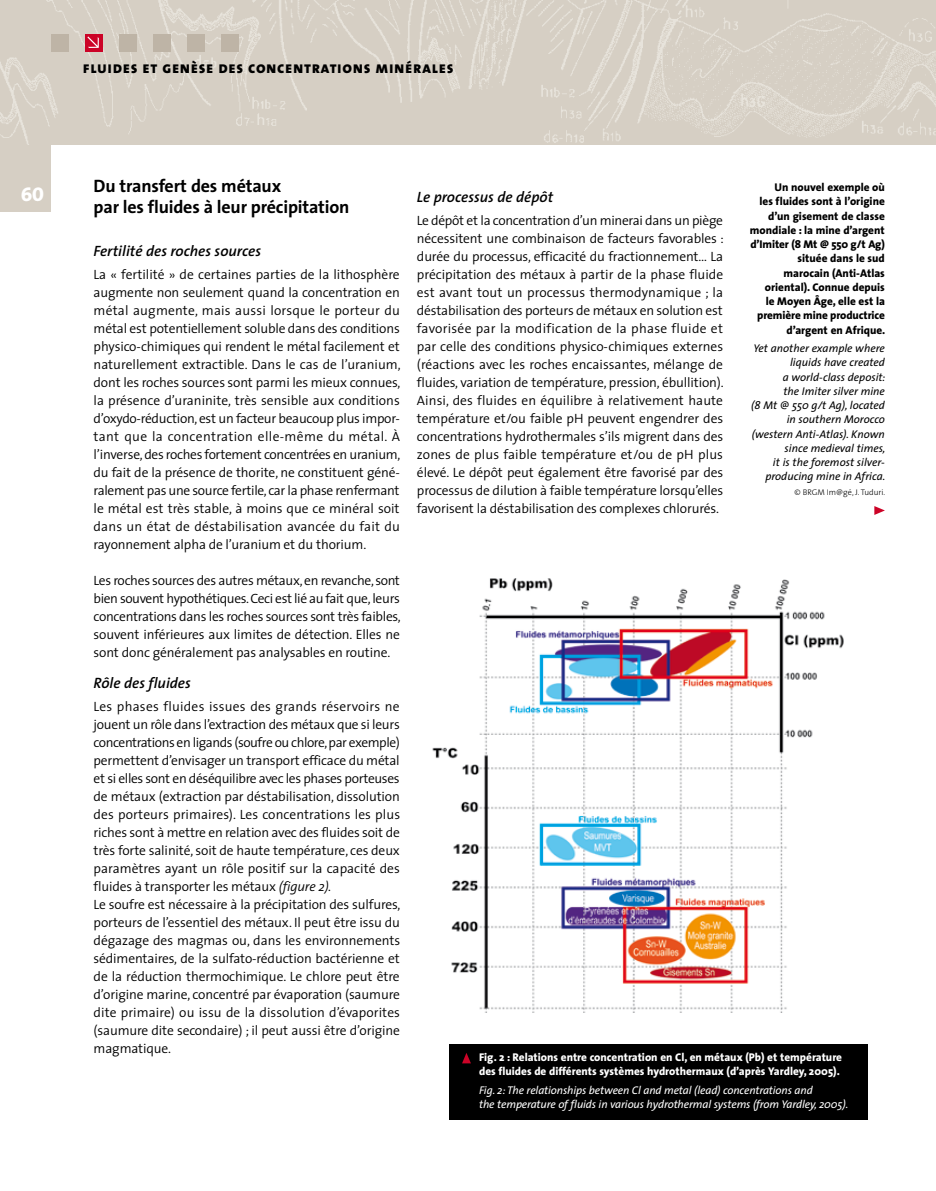
<style>
.page{position:relative;width:936px;height:1191px;background:#fff}
.page>*{position:absolute;margin:0;border:0;box-sizing:border-box;transform-origin:0 0}
.t1{font:19.95px "The Sans Extra Bold Caps";color:#fff}
.t2{font:700 18px/21.6px "The Sans";letter-spacing:-.01em;color:#000}
.t3{font:16.5px "The Sans Extra Bold Caps";letter-spacing:.04em;color:#000;scale:.95 1}
.t4{font:italic 600 15px "The Sans";color:#000}
.t5{font:300 13.5px/18px "The Sans";letter-spacing:-.01em;color:#000;text-align:justify}
.t6{font:800 11.25px/14.2px "The Sans";color:#000;text-align:right}
.t7{font:italic 11.25px/14.2px "The Sans";color:#000;text-align:right}
.t8{font:italic 11.25px/14.2px "The Sans";letter-spacing:-.01em;color:#fff}
.t9{font:800 11.25px/14.2px "The Sans";color:#fff}
.t10{font:300 8.25px "The Sans";color:#000}
.s1{font-style:italic}
</style>
<div class="page">
<div style="left:0;top:0;width:51px;height:212px;background:#d6cfc4"></div>
<img style="left:0;top:0;width:935px;height:145px">
<div style="left:119px;top:34px;width:17px;height:17px;background:#beb4a6"></div>
<div style="left:51px;top:34px;width:17px;height:17px;background:#beb4a6"></div>
<svg style="left:83px;top:32px;width:21px;height:21px"></svg>
<div style="left:153px;top:34px;width:17px;height:17px;background:#beb4a6"></div>
<div style="left:187px;top:34px;width:17px;height:17px;background:#beb4a6"></div>
<div style="left:221px;top:34px;width:17px;height:17px;background:#beb4a6"></div>
<img style="left:432px;top:578px;width:412px;height:435px">
<div style="left:449px;top:1044px;width:418px;height:75px;background:#000"></div>
<svg style="left:462px;top:1053px;width:9px;height:10px"></svg>
<svg style="left:874px;top:506px;width:10px;height:9px"></svg>
<p class="t3" style="left:83px;top:54px;width:391px">fluides et genèse des concentrations minérales</p>
<h1 class="t1" style="left:21px;top:177px;width:25px">60</h1>
<h2 class="t2" style="left:94px;top:174px;width:257px">Du transfert des métaux<br>par les fluides à leur précipitation</h2>
<p class="t4" style="left:94px;top:239px;width:169px">Fertilité des roches sources</p>
<p class="t5" style="left:94px;top:265px;width:308px">La « fertilité » de certaines parties de la lithosphère augmente non seulement quand la concentration en métal augmente, mais aussi lorsque le porteur du métal est potentiellement soluble dans des conditions physico-chimiques qui rendent le métal facilement et naturellement extractible. Dans le cas de l’uranium, dont les roches sources sont parmi les mieux connues, la présence d’uraninite, très sensible aux conditions d’oxydo-réduction, est un facteur beaucoup plus impor&shy;tant que la concentration elle-même du métal. À l’inverse, des roches fortement concentrées en uranium, du fait de la présence de thorite, ne constituent géné&shy;ralement pas une source fertile, car la phase renfermant le métal est très stable, à moins que ce minéral soit dans un état de déstabilisation avancée du fait du rayonnement alpha de l’uranium et du thorium.</p>
<p class="t5" style="left:94px;top:571px;width:308px">Les roches sources des autres métaux, en revanche, sont bien souvent hypothétiques. Ceci est lié au fait que, leurs concentrations dans les roches sources sont très faibles, souvent inférieures aux limites de détection. Elles ne sont donc généralement pas analysables en routine.</p>
<p class="t4" style="left:94px;top:671px;width:99px">Rôle des fluides</p>
<p class="t5" style="left:94px;top:697px;width:308px;text-align:left">Les phases fluides issues des grands réservoirs ne jouent un rôle dans l’extraction des métaux que si leurs concentrations en ligands (soufre ou chlore, par exemple) permettent d’envisager un transport efficace du métal et si elles sont en déséquilibre avec les phases porteuses de métaux (extraction par déstabilisation, dissolution des porteurs primaires). Les concentrations les plus riches sont à mettre en relation avec des fluides soit de très forte salinité, soit de haute température, ces deux paramètres ayant un rôle positif sur la capacité des fluides à transporter les métaux <span class="s1">(figure 2).<br></span>Le soufre est nécessaire à la précipitation des sulfures, porteurs de l’essentiel des métaux. Il peut être issu du dégazage des magmas ou, dans les environnements sédimentaires, de la sulfato-réduction bactérienne et de la réduction thermochimique. Le chlore peut être d’origine marine, concentré par évaporation (saumure dite primaire) ou issu de la dissolution d’évaporites (saumure dite secondaire) ; il peut aussi être d’origine magmatique.</p>
<p class="t4" style="left:417px;top:185px;width:138px">Le processus de dépôt</p>
<p class="t5" style="left:417px;top:211px;width:308px">Le dépôt et la concentration d’un minerai dans un piège nécessitent une combinaison de facteurs favorables : durée du processus, efficacité du fractionnement… La précipitation des métaux à partir de la phase fluide est avant tout un processus thermodynamique ; la déstabilisation des porteurs de métaux en solution est favorisée par la modification de la phase fluide et par celle des conditions physico-chimiques externes (réactions avec les roches encaissantes, mélange de fluides, variation de température, pression, ébullition).<br>Ainsi, des fluides en équilibre à relativement haute température et/ou faible pH peuvent engendrer des concentrations hydrothermales s’ils migrent dans des zones de plus faible température et/ou de pH plus élevé. Le dépôt peut également être favorisé par des processus de dilution à faible température lorsqu’elles favorisent la déstabilisation des complexes chlorurés.</p>
<p class="t6" style="left:749px;top:180px;width:137px">Un nouvel exemple où<br>les fluides sont à l’origine d’un gisement de classe mondiale : la mine d’argent d’Imiter (8 Mt @ 550 g/t Ag) située dans le sud marocain (Anti-Atlas oriental). Connue depuis<br>le Moyen Âge, elle est la première mine productrice d’argent en Afrique.</p>
<p class="t7" style="left:751px;top:341px;width:136px">Yet another example where liquids have created<br>a world-class deposit:<br>the Imiter silver mine<br>(8 Mt @ 550 g/t Ag), located in southern Morocco (western Anti-Atlas). Known since medieval times,<br>it is the foremost silver&shy;producing mine in Africa.</p>
<p class="t10" style="left:794px;top:485px;width:92px">© BRGM Im@gé, J. Tuduri.</p>
<p class="t9" style="left:479px;top:1049px;width:364px">Fig. 2 : Relations entre concentration en Cl, en métaux (Pb) et température des fluides de différents systèmes hydrothermaux (d’après Yardley, 2005).</p>
<p class="t8" style="left:479px;top:1082px;width:370px">Fig. 2: The relationships between Cl and metal (lead) concentrations and<br>the temperature of fluids in various hydrothermal systems (from Yardley, 2005).</p>
</div>
